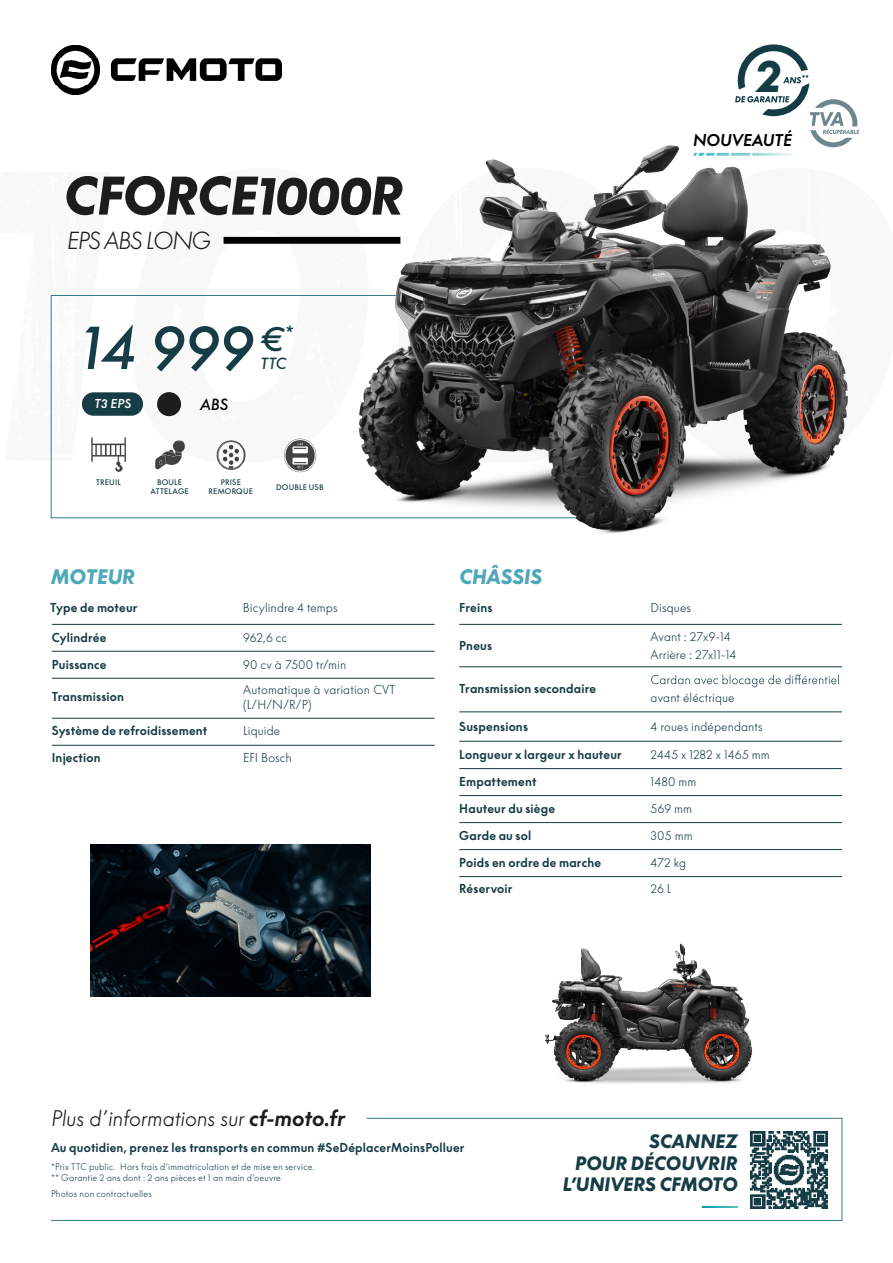
<style>
.page{position:relative;width:893px;height:1263px;background:#fff}
.page>*{position:absolute;margin:0;border:0;box-sizing:border-box;transform-origin:0 0}
.t1{font:italic 58.5px "Supreme LL";color:#163c45}
.t2{font:italic 900 50.4px "Supreme LL";letter-spacing:-.015em;color:#1d1d1b}
.t3{font:italic 900 42.75px "Supreme LL";color:#143c45}
.t4{font:italic 300 22.95px "Supreme LL";letter-spacing:-.055em;color:#1d1d1b}
.t5{font:italic 300 21px "Supreme LL";letter-spacing:-.01em;color:#1d1d1b}
.t6{font:italic 900 19.5px "Supreme LL";color:#4ea8ba}
.t7{font:italic 900 18px/21.6px "Supreme LL";letter-spacing:.01em;color:#163c45;text-align:right}
.t8{font:italic 700 15.75px "Supreme LL";color:#000}
.t9{font:italic 15px "Supreme LL";color:#163c45}
.t10{font:italic 15px "Supreme LL";color:#000}
.t11{font:12px/25.5px "Supreme LL Bold Flat";letter-spacing:.015em;color:#163c45}
.t12{font:300 12px/18px "Supreme LL";letter-spacing:.01em;color:#163c45}
.t13{font:italic 500 12px "Supreme LL";letter-spacing:.015em;color:#fff}
.t14{font:300 9px/10.8px "Supreme LL";letter-spacing:.02em;color:#163c45}
.t15{font:7.5px/9px "Supreme LL";letter-spacing:.03em;color:#163c45;text-align:center}
.s1{font-weight:700}
</style>
<div class="page">
<svg style="left:651px;top:675px;width:188px;height:12px"></svg>
<img style="left:545px;top:943px;width:208px;height:140px">
<svg style="left:51px;top:1118px;width:791px;height:103px"></svg>
<img style="left:51px;top:45px;width:231px;height:49px">
<svg style="left:51px;top:295px;width:211px;height:223px"></svg>
<div style="left:157px;top:392px;width:24px;height:24px;background:#1d1d1b;border-radius:50%"></div>
<img style="left:153px;top:438px;width:33px;height:36px">
<img style="left:214px;top:437px;width:34px;height:35px">
<img style="left:88px;top:434px;width:41px;height:41px">
<img style="left:262px;top:130px;width:598px;height:403px">
<div style="left:224px;top:237px;width:176px;height:7px;background:#000"></div>
<div style="left:82px;top:392px;width:61px;height:24px;background:#163c45;border-radius:12px"></div>
<svg style="left:693px;top:153px;width:128px;height:3px"></svg>
<svg style="left:735px;top:44px;width:124px;height:103px"></svg>
<img style="left:90px;top:845px;width:281px;height:151px">
<hr style="left:52px;top:624px;width:383px;height:1px;background:#163c45">
<hr style="left:459px;top:624px;width:383px;height:1px;background:#163c45">
<hr style="left:52px;top:651px;width:383px;height:1px;background:#163c45">
<hr style="left:459px;top:666px;width:383px;height:1px;background:#163c45">
<hr style="left:52px;top:678px;width:383px;height:1px;background:#163c45">
<hr style="left:459px;top:795px;width:383px;height:1px;background:#163c45">
<hr style="left:52px;top:745px;width:383px;height:1px;background:#163c45">
<hr style="left:459px;top:849px;width:383px;height:1px;background:#163c45">
<hr style="left:459px;top:768px;width:383px;height:1px;background:#163c45">
<hr style="left:459px;top:741px;width:383px;height:1px;background:#163c45">
<hr style="left:459px;top:712px;width:383px;height:1px;background:#163c45">
<hr style="left:52px;top:718px;width:383px;height:1px;background:#163c45">
<hr style="left:459px;top:822px;width:383px;height:1px;background:#163c45">
<hr style="left:459px;top:876px;width:383px;height:1px;background:#163c45">
<h3 class="t3" style="left:755px;top:52px;width:28px">2</h3>
<h2 class="t2" style="left:64px;top:168px;width:341px">CFORCE1000R</h2>
<h3 class="t4" style="left:67px;top:220px;width:146px">EPS ABS LONG</h3>
<h1 class="t1" style="left:81px;top:315px;width:214px">14 999 <sup>€</sup><sup>*</sup></h1>
<p class="t9" style="left:260px;top:355px;width:28px">TTC</p>
<p class="t13" style="left:94px;top:397px;width:38px">T3 EPS</p>
<p class="t10" style="left:200px;top:396px;width:30px">ABS</p>
<p class="t13" style="left:97px;top:397px;width:15px">T3</p>
<p class="t15" style="left:96px;top:478px;width:26px">TREUIL</p>
<p class="t15" style="left:151px;top:478px;width:40px">BOULE<br>ATTELAGE</p>
<p class="t15" style="left:209px;top:478px;width:46px">PRISE<br>REMORQUE</p>
<p class="t15" style="left:276px;top:483px;width:49px">DOUBLE USB</p>
<h3 class="t8" style="left:693px;top:132px;width:100px">NOUVEAUTÉ</h3>
<h3 class="t6" style="left:459px;top:565px;width:84px">CHÂSSIS</h3>
<h3 class="t6" style="left:51px;top:565px;width:85px">MOTEUR</h3>
<p class="t11" style="left:50px;top:595px;width:89px">Type de moteur</p>
<p class="t11" style="left:459px;top:595px;width:35px">Freins</p>
<p class="t11" style="left:52px;top:625px;width:56px">Cylindrée</p>
<p class="t12" style="left:243px;top:597px;width:96px">Bicylindre 4 temps</p>
<p class="t12" style="left:651px;top:597px;width:42px">Disques</p>
<p class="t12" style="left:243px;top:627px;width:45px">962,6 cc</p>
<p class="t12" style="left:651px;top:626px;width:87px">Avant : 27x9-14<br>Arrière : 27x11-14</p>
<p class="t12" style="left:651px;top:687px;width:85px">avant éléctrique</p>
<p class="t12" style="left:651px;top:716px;width:114px">4 roues indépendants</p>
<p class="t11" style="left:459px;top:633px;width:34px">Pneus</p>
<p class="t11" style="left:459px;top:676px;width:139px">Transmission secondaire</p>
<p class="t11" style="left:459px;top:714px;width:70px">Suspensions</p>
<p class="t12" style="left:243px;top:654px;width:105px">90 cv à 7500 tr/min</p>
<p class="t11" style="left:52px;top:652px;width:56px">Puissance</p>
<p class="t12" style="left:243px;top:681px;width:154px;line-height:15px">Automatique à variation CVT (L/H/N/R/P)</p>
<p class="t11" style="left:52px;top:684px;width:74px">Transmission</p>
<p class="t11" style="left:52px;top:718px;width:157px">Système de refroidissement</p>
<p class="t12" style="left:243px;top:720px;width:38px">Liquide</p>
<p class="t11" style="left:52px;top:745px;width:50px">Injection</p>
<p class="t12" style="left:243px;top:747px;width:50px">EFI Bosch</p>
<p class="t11" style="left:459px;top:742px;width:164px">Longueur x largeur x hauteur</p>
<p class="t12" style="left:651px;top:744px;width:121px">2445 x 1282 x 1465 mm</p>
<p class="t11" style="left:459px;top:769px;width:79px">Empattement</p>
<p class="t12" style="left:651px;top:771px;width:47px">1480 mm</p>
<p class="t11" style="left:459px;top:796px;width:97px">Hauteur du siège</p>
<p class="t12" style="left:651px;top:798px;width:43px">569 mm</p>
<p class="t11" style="left:459px;top:823px;width:74px">Garde au sol</p>
<p class="t12" style="left:651px;top:825px;width:44px">305 mm</p>
<p class="t11" style="left:459px;top:850px;width:143px">Poids en ordre de marche<br>Réservoir</p>
<p class="t12" style="left:651px;top:852px;width:37px">472 kg</p>
<p class="t12" style="left:651px;top:878px;width:22px">26 L</p>
<h3 class="t5" style="left:51px;top:1099px;width:296px">Plus d’informations sur <span class="s1">cf-moto.fr</span></h3>
<p class="t11" style="left:51px;top:1135px;width:415px">Au quotidien, prenez les transports en commun #SeDéplacerMoinsPolluer</p>
<p class="t14" style="left:51px;top:1160px;width:265px">*Prix TTC public. Hors frais d’immatriculation et de mise en service. ** Garantie 2 ans dont : 2 ans pièces et 1 an main d’oeuvre</p>
<p class="t14" style="left:51px;top:1187px;width:102px">Photos non contractuelles</p>
<h3 class="t7" style="left:563px;top:1131px;width:176px">SCANNEZ<br>POUR DÉCOUVRIR<br>L’UNIVERS CFMOTO</h3>
</div>
